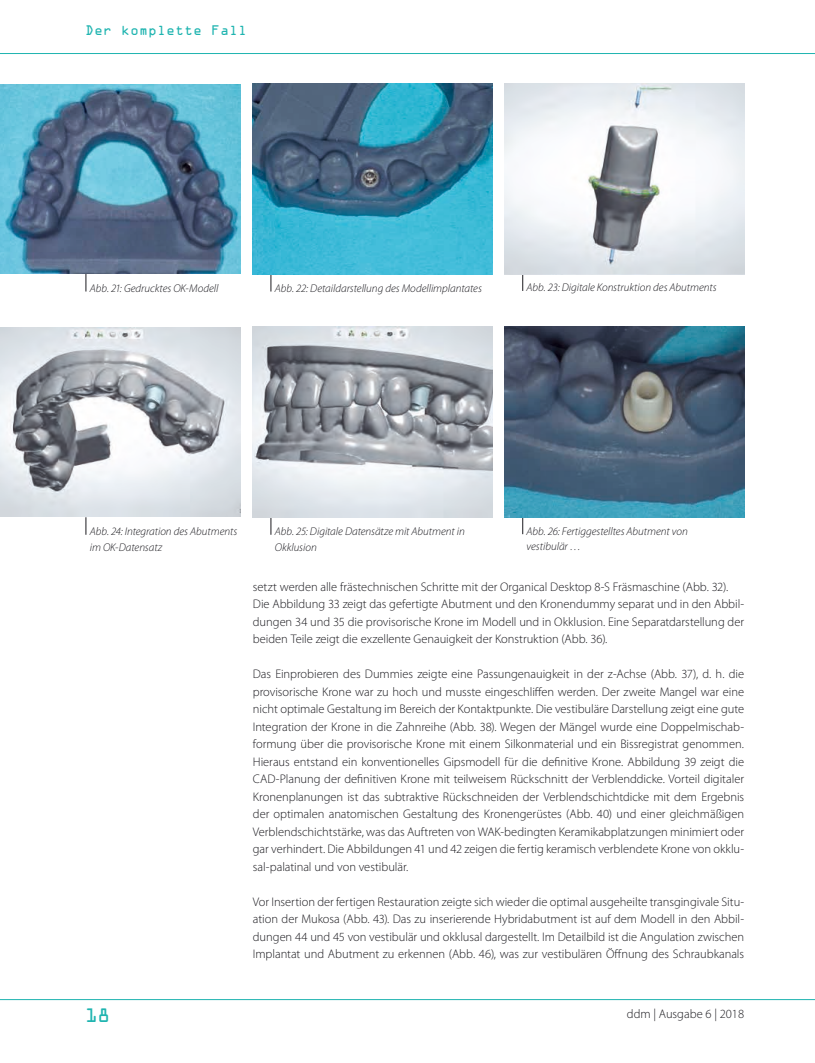
<style>
.page{position:relative;width:815px;height:1063px;background:#fff}
.page>*{position:absolute;margin:0;border:0;box-sizing:border-box;transform-origin:0 0}
.t1{font:17.5px "OCRA Std";color:#1fb4b0}
.t2{font:300 12.5px/17.5px "Myriad Pro";letter-spacing:-.005em;color:#1b1a1f;text-align:justify}
.t3{font:12.5px "OCRA Std";color:#1fb4b0}
.t4{font:italic 300 11.25px/15.6px "Myriad Pro";color:#1b1a1f}
</style>
<div class="page">
<hr style="left:0;top:53px;width:815px;height:1px;background:#1fb4b0">
<hr style="left:0;top:999px;width:815px;height:1px;background:#1fb4b0">
<svg style="left:271px;top:274px;width:1px;height:18px"></svg>
<svg style="left:271px;top:517px;width:1px;height:18px"></svg>
<svg style="left:86px;top:274px;width:1px;height:18px"></svg>
<svg style="left:86px;top:517px;width:1px;height:18px"></svg>
<img style="left:253px;top:83px;width:239px;height:191px">
<img style="left:253px;top:327px;width:239px;height:190px">
<img style="left:0;top:84px;width:241px;height:189px">
<img style="left:0;top:328px;width:241px;height:189px">
<svg style="left:522px;top:274px;width:1px;height:17px"></svg>
<svg style="left:522px;top:517px;width:1px;height:17px"></svg>
<img style="left:505px;top:83px;width:239px;height:191px">
<img style="left:505px;top:327px;width:239px;height:190px">
<p class="t3" style="left:85px;top:24px;width:164px">Der komplette Fall</p>
<p class="t4" style="left:90px;top:280px;width:130px">Abb. 21: Gedrucktes OK-Modell</p>
<p class="t4" style="left:275px;top:280px;width:209px">Abb. 22: Detaildarstellung des Modellimplantates</p>
<p class="t4" style="left:527px;top:280px;width:192px">Abb. 23: Digitale Konstruktion des Abutments</p>
<p class="t4" style="left:90px;top:523px;width:149px">Abb. 24: Integration des Abutments im OK-Datensatz</p>
<p class="t4" style="left:275px;top:523px;width:192px">Abb. 25: Digitale Datensätze mit Abutment in<br>Okklusion</p>
<p class="t4" style="left:527px;top:523px;width:163px">Abb. 26: Fertiggestelltes Abutment von vestibulär …</p>
<p class="t2" style="left:253px;top:578px;width:493px;text-align:left">setzt werden alle frästechnischen Schritte mit der Organical Desktop 8-S Fräsmaschine (Abb. 32).<br>Die Abbildung 33 zeigt das gefertigte Abutment und den Kronendummy separat und in den Abbil&shy;dungen 34 und 35 die provisorische Krone im Modell und in Okklusion. Eine Separatdarstellung der beiden Teile zeigt die exzellente Genauigkeit der Konstruktion (Abb. 36).</p>
<p class="t2" style="left:253px;top:665px;width:493px">Das Einprobieren des Dummies zeigte eine Passungenauigkeit in der z-Achse (Abb. 37), d. h. die provisorische Krone war zu hoch und musste eingeschliffen werden. Der zweite Mangel war eine nicht optimale Gestaltung im Bereich der Kontaktpunkte. Die vestibuläre Darstellung zeigt eine gute Integration der Krone in die Zahnreihe (Abb. 38). Wegen der Mängel wurde eine Doppelmischab&shy;formung über die provisorische Krone mit einem Silkonmaterial und ein Bissregistrat genommen.<br>Hieraus entstand ein konventionelles Gipsmodell für die definitive Krone. Abbildung 39 zeigt die CAD-Planung der definitiven Krone mit teilweisem Rückschnitt der Verblenddicke. Vorteil digitaler Kronenplanungen ist das subtraktive Rückschneiden der Verblendschichtdicke mit dem Ergebnis der optimalen anatomischen Gestaltung des Kronengerüstes (Abb. 40) und einer gleichmäßigen Verblendschichtstärke, was das Auftreten von WAK-bedingten Keramikabplatzungen minimiert oder gar verhindert. Die Abbildungen 41 und 42 zeigen die fertig keramisch verblendete Krone von okklu&shy;sal-palatinal und von vestibulär.</p>
<p class="t2" style="left:253px;top:893px;width:493px">Vor Insertion der fertigen Restauration zeigte sich wieder die optimal ausgeheilte transgingivale Situ&shy;ation der Mukosa (Abb. 43). Das zu inserierende Hybridabutment ist auf dem Modell in den Abbil&shy;dungen 44 und 45 von vestibulär und okklusal dargestellt. Im Detailbild ist die Angulation zwischen Implantat und Abutment zu erkennen (Abb. 46), was zur vestibulären Öffnung des Schraubkanals</p>
<h1 class="t1" style="left:85px;top:1008px;width:27px">18</h1>
<p class="t2" style="left:627px;top:1005px;width:119px">ddm | Ausgabe 6 | 2018</p>
</div>
